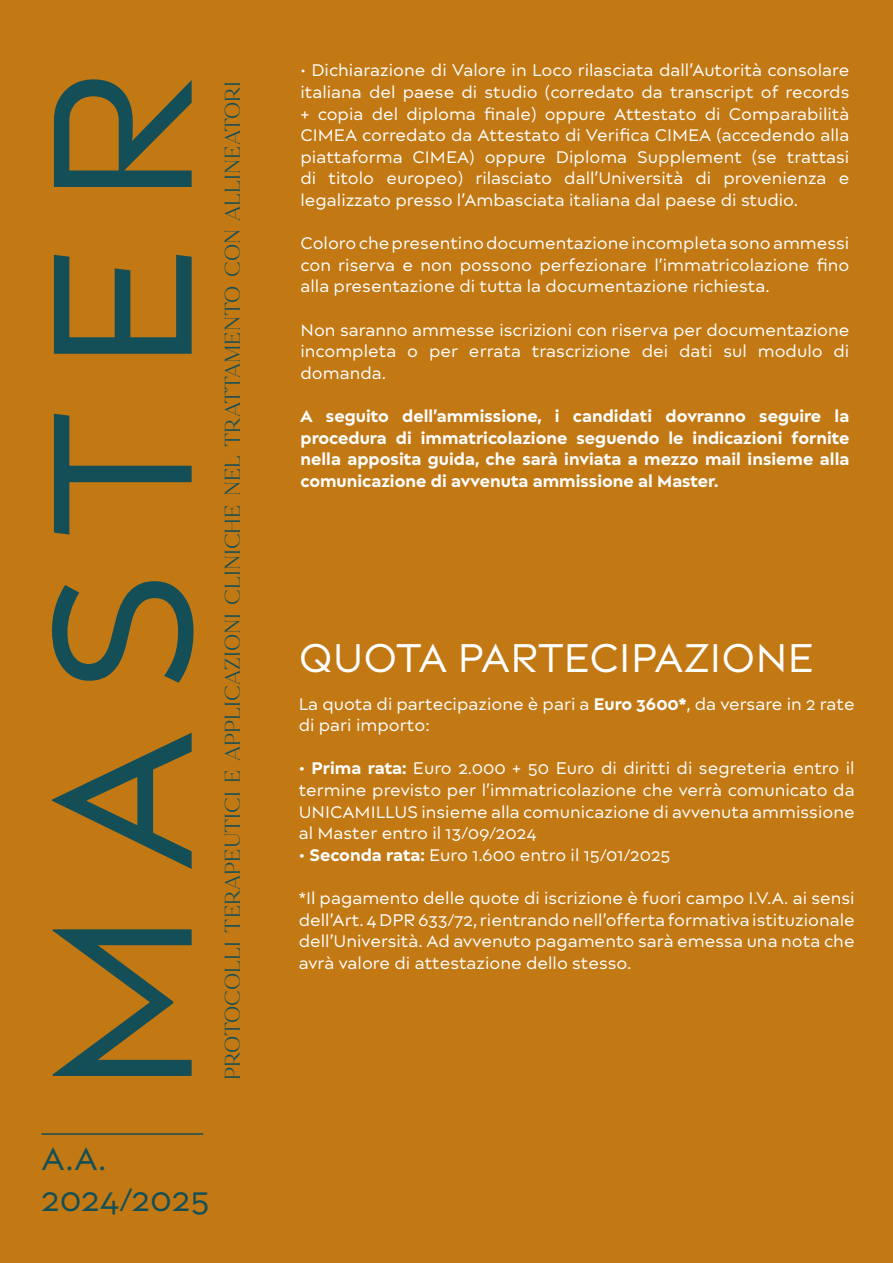
<style>
.page{position:relative;width:893px;height:1263px;background:#c27813}
.page>*{position:absolute;margin:0;border:0;box-sizing:border-box;transform-origin:0 0}
.t1{font:211.95px "Matteo";letter-spacing:.17em;color:#144f57}
.t2{font:42.9px "Matteo";color:#fff}
.t3{font:34.5px "Matteo";color:#144f57}
.t4{font:21px "Klausen";color:#144f57}
.t5{font:18px/21.6px "Matteo";color:#fff;text-align:justify}
.t6{font:700 18px/21.6px "Matteo";color:#fff;text-align:justify}
.s1{font-weight:700}
</style>
<div class="page">
<hr style="left:41px;top:1133px;width:162px;height:2px;background:#144f57">
<p class="t1" style="left:-1px;top:1097px;width:1032px;rotate:-90deg">MASTER</p>
<p class="t4" style="left:221px;top:1080px;width:1001px;rotate:-90deg">PROTOCOLLI TERAPEUTICI E APPLICAZIONI CLINICHE NEL TRATTAMENTO CON ALLINEATORI</p>
<p class="t3" style="left:41px;top:1138px;width:67px">A.A.</p>
<p class="t3" style="left:41px;top:1179px;width:170px">2024/2025</p>
<p class="t5" style="left:300px;top:59px;width:550px">• Dichiarazione di Valore in Loco rilasciata dall’Autorità consolare italiana del paese di studio (corredato da transcript of records + copia del diploma finale) oppure Attestato di Comparabilità CIMEA corredato da Attestato di Verifica CIMEA (accedendo alla piattaforma CIMEA) oppure Diploma Supplement (se trattasi di titolo europeo) rilasciato dall’Università di provenienza e legalizzato presso l’Ambasciata italiana dal paese di studio.</p>
<p class="t5" style="left:300px;top:232px;width:550px">Coloro che presentino documentazione incompleta sono ammessi con riserva e non possono perfezionare l’immatricolazione fino alla presentazione di tutta la documentazione richiesta.</p>
<p class="t5" style="left:300px;top:319px;width:550px">Non saranno ammesse iscrizioni con riserva per documentazione incompleta o per errata trascrizione dei dati sul modulo di domanda.</p>
<p class="t6" style="left:300px;top:405px;width:550px">A seguito dell’ammissione, i candidati dovranno seguire la procedura di immatricolazione seguendo le indicazioni fornite nella apposita guida, che sarà inviata a mezzo mail insieme alla comunicazione di avvenuta ammissione al Master.</p>
<p class="t2" style="left:299px;top:633px;width:517px">QUOTA PARTECIPAZIONE</p>
<p class="t5" style="left:299px;top:693px;width:557px">La quota di partecipazione è pari a <span class="s1">Euro 3600*</span>, da versare in 2 rate di pari importo:</p>
<p class="t5" style="left:299px;top:757px;width:557px"><span class="s1">• Prima rata:</span> Euro 2.000 + 50 Euro di diritti di segreteria entro il termine previsto per l’immatricolazione che verrà comunicato da UNICAMILLUS insieme alla comunicazione di avvenuta ammissione al Master entro il 13/09/2024</p>
<p class="t5" style="left:299px;top:844px;width:373px"><span class="s1">• Seconda rata:</span> Euro 1.600 entro il 15/01/2025</p>
<p class="t5" style="left:299px;top:887px;width:557px">*Il pagamento delle quote di iscrizione è fuori campo I.V.A. ai sensi dell’Art. 4 DPR 633/72, rientrando nell’offerta formativa istituzionale dell’Università. Ad avvenuto pagamento sarà emessa una nota che avrà valore di attestazione dello stesso.</p>
</div>
